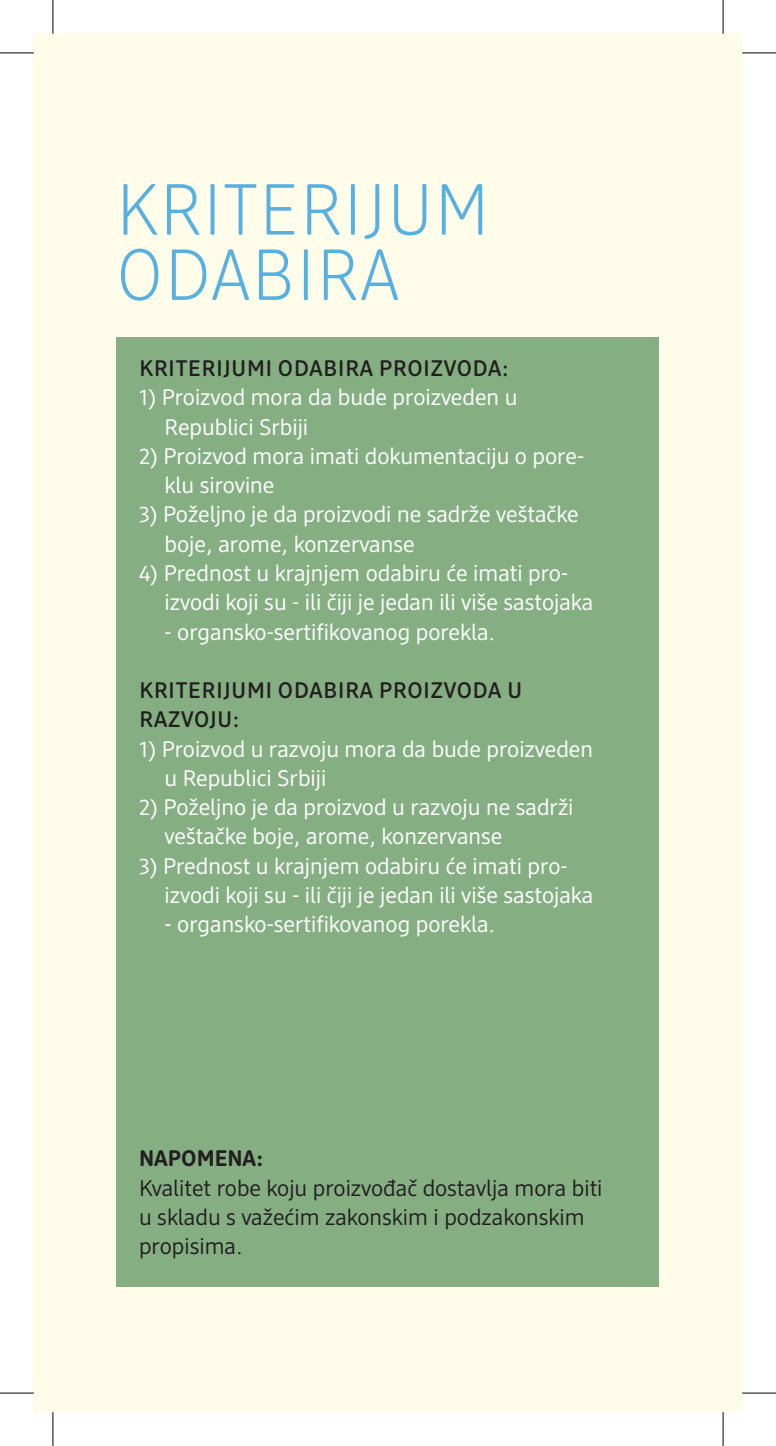
<style>
.page{position:relative;width:776px;height:1446px;background:#fff}
.page>*{position:absolute;margin:0;border:0;box-sizing:border-box;transform-origin:0 0}
.t1{font:300 72px/65.2px "DM Brand";letter-spacing:.04em;color:#57b0e2}
.t2{font:22.5px/29.2px "DM Support";color:#fff}
.t3{font:22.5px/29.2px "DM Support";color:#231f20}
.t4{font:500 22.5px/29.2px "DM Support";letter-spacing:.04em;color:#231f20}
.t5{font:700 22.5px "DM Support";color:#231f20}
</style>
<div class="page">
<div style="left:34px;top:34px;width:708px;height:1377px;background:#fffde9"></div>
<div style="left:117px;top:337px;width:542px;height:948px;background:#85af83"></div>
<hr style="left:0;top:53px;width:34px;height:1px;background:#000">
<hr style="left:742px;top:53px;width:33px;height:1px;background:#000">
<hr style="left:0;top:1392px;width:34px;height:1px;background:#000">
<hr style="left:742px;top:1392px;width:33px;height:1px;background:#000">
<hr style="left:53px;top:0;width:1px;height:34px;background:#000">
<hr style="left:53px;top:1411px;width:1px;height:34px;background:#000">
<hr style="left:722px;top:0;width:1px;height:34px;background:#000">
<hr style="left:722px;top:1411px;width:1px;height:34px;background:#000">
<p class="t1" style="left:117px;top:175px;width:373px">KRITERIJUM<br>ODABIRA</p>
<p class="t4" style="left:139px;top:353px;width:371px">KRITERIJUMI ODABIRA PROIZVODA:</p>
<p class="t2" style="left:164px;top:382px;width:354px;text-indent:-26px">1) Proizvod mora da bude proizveden u<br>Republici Srbiji</p>
<p class="t2" style="left:164px;top:441px;width:421px;text-indent:-26px">2) Proizvod mora imati dokumentaciju o pore&shy;klu sirovine</p>
<p class="t2" style="left:164px;top:499px;width:415px;text-indent:-26px">3) Poželjno je da proizvodi ne sadrže veštačke boje, arome, konzervanse</p>
<p class="t2" style="left:164px;top:558px;width:430px;text-indent:-26px">4) Prednost u krajnjem odabiru će imati pro&shy;izvodi koji su - ili čiji je jedan ili više sastojaka</p>
<p class="t2" style="left:164px;top:616px;width:332px">- organsko-sertifikovanog porekla.</p>
<p class="t4" style="left:139px;top:675px;width:384px">KRITERIJUMI ODABIRA PROIZVODA U<br>RAZVOJU:</p>
<p class="t2" style="left:164px;top:733px;width:430px;text-indent:-26px">1) Proizvod u razvoju mora da bude proizveden u Republici Srbiji</p>
<p class="t2" style="left:164px;top:792px;width:410px;text-indent:-26px">2) Poželjno je da proizvod u razvoju ne sadrži veštačke boje, arome, konzervanse</p>
<p class="t2" style="left:164px;top:850px;width:430px;text-indent:-26px">3) Prednost u krajnjem odabiru će imati pro&shy;izvodi koji su - ili čiji je jedan ili više sastojaka</p>
<p class="t2" style="left:164px;top:909px;width:332px">- organsko-sertifikovanog porekla.</p>
<p class="t5" style="left:139px;top:1144px;width:126px">NAPOMENA:</p>
<p class="t3" style="left:139px;top:1172px;width:465px">Kvalitet robe koju proizvođač dostavlja mora biti u skladu s važećim zakonskim i podzakonskim propisima.</p>
</div>
